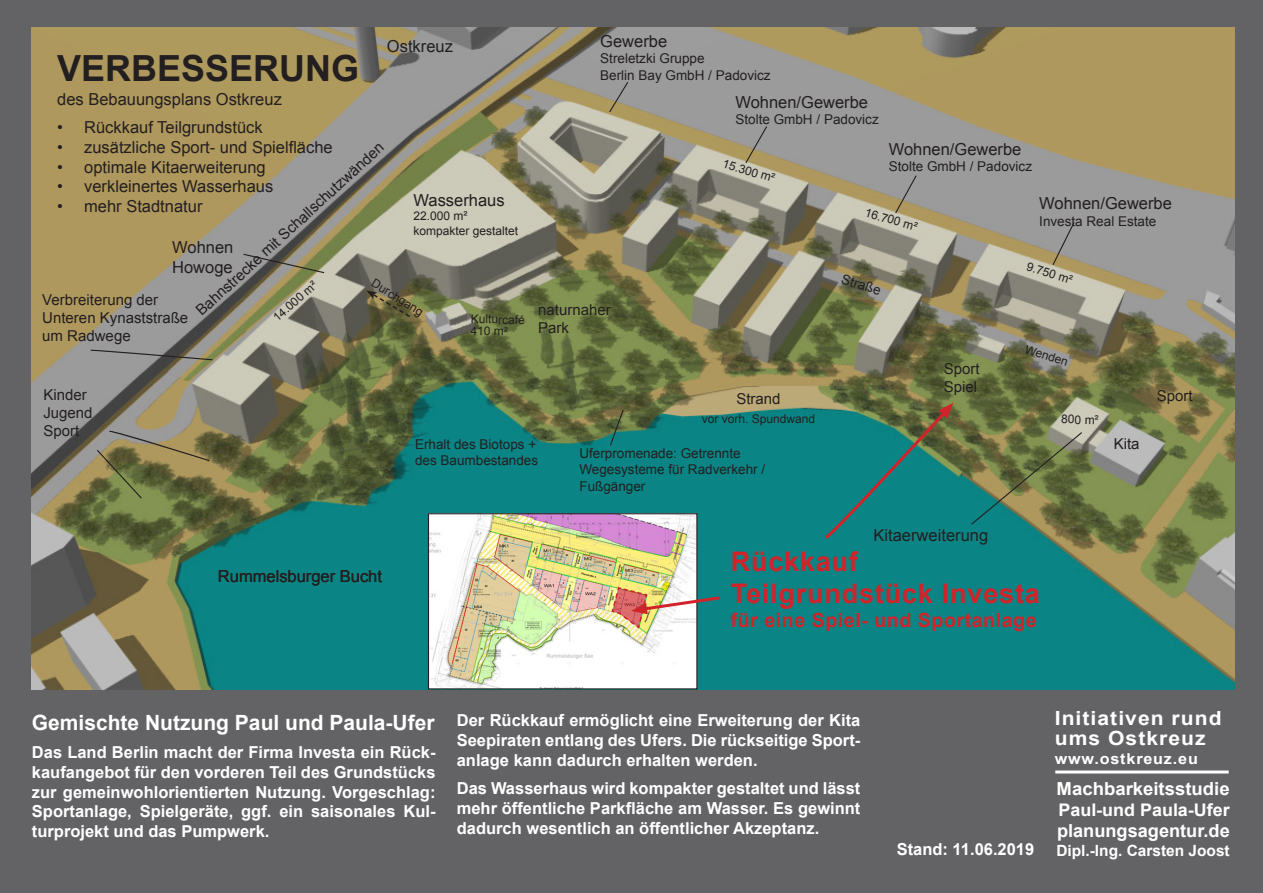
<style>
.page{position:relative;width:1263px;height:893px;background:#fff}
.page>*{position:absolute;margin:0;border:0;box-sizing:border-box;transform-origin:0 0}
.Absatzformat_3{font:700 36px "Arial";color:#231f20}
._15{font:700 27px "Arial";letter-spacing:.03em;color:#d1232a}
.Absatzformat_4{font:700 21px "Arial";color:#fff}
._15-2{font:700 19.5px "Arial";letter-spacing:.03em;color:#d1232a}
.Absatzformat_4-2{font:700 19.5px/19.5px "Arial";letter-spacing:.05em;color:#fff;scale:1.08 1}
.Absatzformat_1{font:700 18px "Arial";color:#fff}
.Absatzformat_1-2{font:700 17.4px "Arial";color:#fff}
.Absatzformat_4-3{font:700 16.5px/19.8px "Arial";color:#fff;text-align:justify}
._15-3{font:16.5px/19.8px "Arial";color:#231f20}
.Absatzformat_1-3{font:700 15.45px "Arial";color:#fff}
._10{font:15px "Arial";color:#231f20}
._15-4{font:15px/18px "Arial";color:#231f20}
.Absatzformat_4-4{font:700 15px "Arial";letter-spacing:.05em;color:#fff;scale:1.08 1}
._10-2{font:13.5px/16.2px "Arial";color:#231f20}
._9{font:13.5px "Arial";color:#231f20}
._15-5{font:13.5px "Arial";color:#231f20}
._8{font:12px "Arial";color:#231f20}
._15-6{font:12px "Arial";color:#231f20}
._10-3{font:12px "Arial";color:#231f20}
</style>
<div class="page">
<div style="left:1px;top:0;width:1262px;height:893px;background:#636366"></div>
<img style="left:32px;top:28px;width:1203px;height:661px">
<hr style="left:1055px;top:770px;width:174px;height:3px;background:#fff">
<svg style="left:970px;top:431px;width:113px;height:95px;background:#68794f"></svg>
<svg style="left:90px;top:349px;width:124px;height:12px"></svg>
<svg style="left:366px;top:290px;width:46px;height:28px"></svg>
<svg style="left:609px;top:408px;width:16px;height:39px"></svg>
<svg style="left:96px;top:430px;width:114px;height:70px;background:#817d51"></svg>
<svg style="left:1051px;top:221px;width:24px;height:45px"></svg>
<svg style="left:744px;top:125px;width:24px;height:40px"></svg>
<svg style="left:894px;top:174px;width:24px;height:41px"></svg>
<svg style="left:608px;top:81px;width:21px;height:32px"></svg>
<svg style="left:822px;top:403px;width:132px;height:139px;background:#227d74"></svg>
<div style="left:428px;top:513px;width:269px;height:176px;border:1px solid #231f20"></div>
<img style="left:610px;top:586px;width:113px;height:44px">
<svg style="left:242px;top:253px;width:83px;height:21px;background:#81806c"></svg>
<p class="_15-3" style="left:600px;top:32px;width:68px">Gewerbe</p>
<p class="_15-5" style="left:600px;top:50px;width:106px">Streletzki Gruppe</p>
<p class="_9" style="left:600px;top:66px;width:172px">Berlin Bay GmbH / Padovicz</p>
<p class="_15-3" style="left:735px;top:92px;width:134px">Wohnen/Gewerbe</p>
<p class="_9" style="left:735px;top:110px;width:145px">Stolte GmbH / Padovicz</p>
<p class="_15-3" style="left:387px;top:36px;width:68px">Ostkreuz</p>
<p class="Absatzformat_3" style="left:57px;top:44px;width:304px">VERBESSERUNG</p>
<p class="_15-3" style="left:57px;top:89px;width:226px">des Bebauungsplans Ostkreuz</p>
<p class="_15-3" style="left:57px;top:118px;width:207px">• Rückkauf Teilgrundstück</p>
<p class="_15-3" style="left:57px;top:137px;width:277px">• zusätzliche Sport- und Spielfläche</p>
<p class="_15-3" style="left:57px;top:157px;width:210px">• optimale Kitaerweiterung</p>
<p class="_15-3" style="left:57px;top:177px;width:218px">• verkleinertes Wasserhaus</p>
<p class="_15-3" style="left:57px;top:197px;width:147px">• mehr Stadtnatur</p>
<p class="_15-3" style="left:889px;top:139px;width:134px">Wohnen/Gewerbe</p>
<p class="_9" style="left:889px;top:157px;width:145px">Stolte GmbH / Padovicz</p>
<p class="_10" style="left:191px;top:304px;width:250px;rotate:-42deg">Bahnstrecke mit Schallschutzwänden</p>
<p class="_8" style="left:725px;top:155px;width:56px;rotate:17deg">15.300 m²</p>
<p class="_15-3" style="left:414px;top:190px;width:93px">Wasserhaus</p>
<p class="_15-6" style="left:414px;top:208px;width:56px">22.000 m²</p>
<p class="_15-6" style="left:414px;top:223px;width:106px">kompakter gestaltet</p>
<p class="_15-3" style="left:1039px;top:194px;width:134px">Wohnen/Gewerbe</p>
<p class="_9" style="left:1039px;top:212px;width:119px">Investa Real Estate</p>
<p class="_8" style="left:868px;top:204px;width:56px;rotate:17deg">16.700 m²</p>
<p class="_15-3" style="left:172px;top:238px;width:63px">Wohnen<br>Howoge</p>
<p class="_8" style="left:1029px;top:259px;width:49px;rotate:17deg">9.750 m²</p>
<p class="_15-5" style="left:845px;top:270px;width:42px;rotate:18deg">Straße</p>
<p class="_8" style="left:377px;top:275px;width:60px;rotate:33deg">Durchgang</p>
<p class="_8" style="left:269px;top:313px;width:56px;rotate:-41deg">14.000 m²</p>
<p class="_15-4" style="left:42px;top:291px;width:147px">Verbreiterung der<br>Unteren Kynaststraße</p>
<p class="_15-4" style="left:42px;top:327px;width:90px">um Radwege</p>
<p class="_10" style="left:538px;top:300px;width:74px">naturnaher</p>
<p class="_10" style="left:538px;top:318px;width:32px">Park</p>
<p class="_8" style="left:471px;top:311px;width:56px;rotate:1deg">Kulturcafé</p>
<p class="_8" style="left:471px;top:323px;width:39px;rotate:1deg">410 m²</p>
<p class="_15-6" style="left:1028px;top:341px;width:46px;rotate:18deg">Wenden</p>
<p class="_10" style="left:944px;top:358px;width:37px">Sport</p>
<p class="_10" style="left:944px;top:376px;width:35px">Spiel</p>
<p class="_15-4" style="left:43px;top:386px;width:45px">Kinder</p>
<p class="_15-4" style="left:43px;top:404px;width:51px">Jugend</p>
<p class="_15-4" style="left:43px;top:422px;width:37px">Sport</p>
<p class="_10" style="left:736px;top:389px;width:46px">Strand</p>
<p class="_10" style="left:1157px;top:386px;width:37px">Sport</p>
<p class="_10-3" style="left:702px;top:411px;width:115px">vor vorh. Spundwand</p>
<p class="_8" style="left:1061px;top:411px;width:39px;rotate:1deg">800 m²</p>
<p class="_10" style="left:1114px;top:434px;width:27px">Kita</p>
<p class="_10-2" style="left:415px;top:436px;width:123px">Erhalt des Biotops +</p>
<p class="_10-2" style="left:415px;top:452px;width:125px">des Baumbestandes</p>
<p class="_10-2" style="left:579px;top:445px;width:187px">Uferpromenade: Getrennte<br>Wegesysteme für Radverkehr /<br>Fußgänger</p>
<p class="_15-3" style="left:218px;top:566px;width:166px">Rummelsburger Bucht</p>
<p class="_15-3" style="left:873px;top:525px;width:116px">Kitaerweiterung</p>
<p class="_15" style="left:731px;top:543px;width:129px">Rückkauf</p>
<p class="_15" style="left:731px;top:576px;width:311px">Teilgrundstück Investa</p>
<p class="_15-2" style="left:731px;top:607px;width:307px">für eine Spiel- und Sportanlage</p>
<p class="Absatzformat_4" style="left:32px;top:708px;width:404px">Gemischte Nutzung Paul und Paula-Ufer</p>
<p class="Absatzformat_4-3" style="left:32px;top:743px;width:405px">Das Land Berlin macht der Firma Investa ein Rück&shy;kaufangebot für den vorderen Teil des Grundstücks zur gemeinwohlorientierten Nutzung. Vorgeschlag:<br>Sportanlage, Spielgeräte, ggf. ein saisonales Kul&shy;turprojekt und das Pumpwerk.</p>
<p class="Absatzformat_4-2" style="left:1055px;top:709px;width:156px">Initiativen rund ums Ostkreuz</p>
<p class="Absatzformat_4-4" style="left:1055px;top:749px;width:134px">www.ostkreuz.eu</p>
<p class="Absatzformat_4-3" style="left:457px;top:711px;width:405px">Der Rückkauf ermöglicht eine Erweiterung der Kita Seepiraten entlang des Ufers. Die rückseitige Sport&shy;anlage kann dadurch erhalten werden.</p>
<p class="Absatzformat_4-3" style="left:457px;top:779px;width:405px">Das Wasserhaus wird kompakter gestaltet und lässt mehr öffentliche Parkfläche am Wasser. Es gewinnt dadurch wesentlich an öffentlicher Akzeptanz.</p>
<p class="Absatzformat_1" style="left:1057px;top:776px;width:175px">Machbarkeitsstudie</p>
<p class="Absatzformat_1-2" style="left:1058px;top:798px;width:173px">Paul-und Paula-Ufer</p>
<p class="Absatzformat_1" style="left:1057px;top:819px;width:174px">planungsagentur.de</p>
<p class="Absatzformat_1-3" style="left:1056px;top:840px;width:175px">Dipl.-Ing. Carsten Joost</p>
<p class="Absatzformat_4-3" style="left:897px;top:840px;width:139px">Stand: 11.06.2019</p>
</div>
